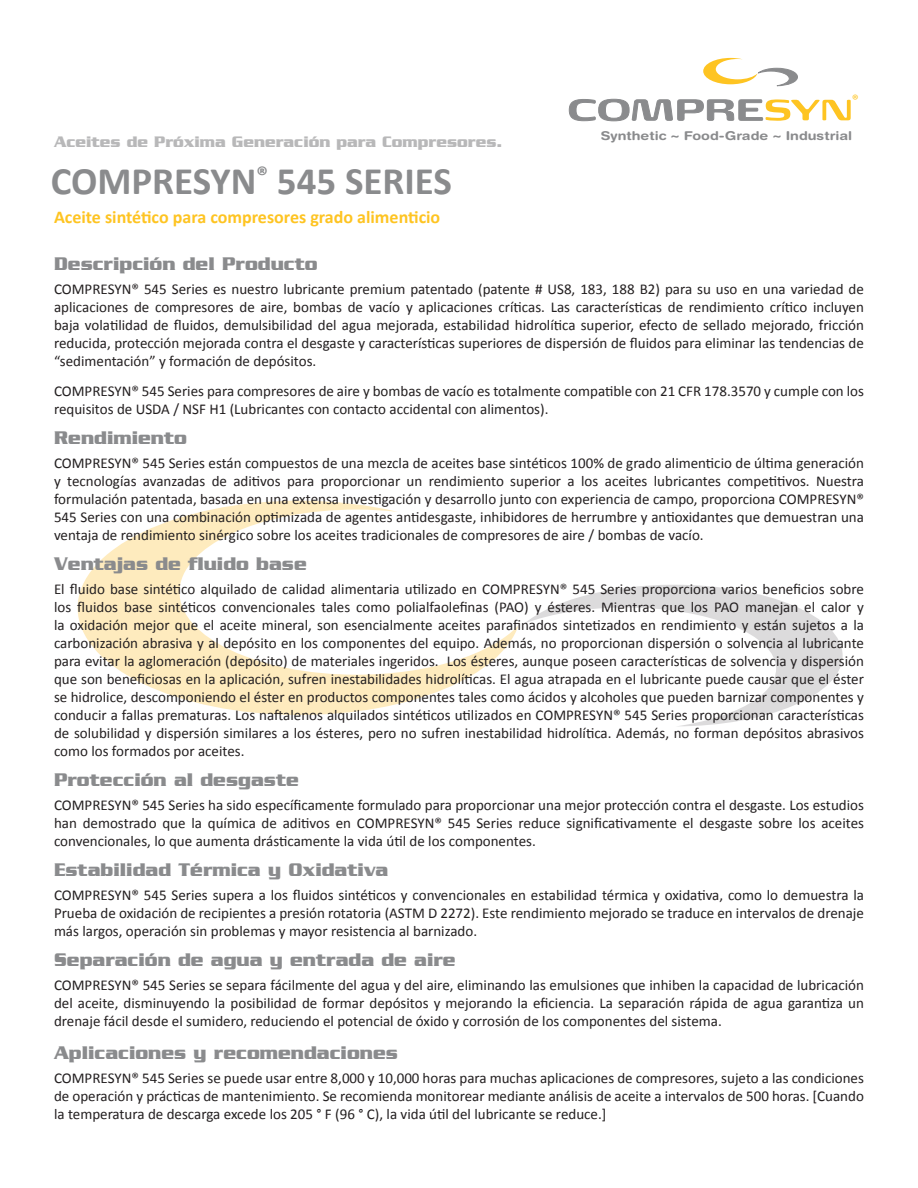
<style>
.page{position:relative;width:918px;height:1188px;background:#fff}
.page>*{position:absolute;margin:0;border:0;box-sizing:border-box;transform-origin:0 0}
.t1{font:700 39px "Calibri";color:#8a8b8d}
.t2{font:900 18px "Julius";color:#8a8b8d}
.t3{font:700 18px "Calibri";color:#fec422}
.t4{font:15.3px "Myriad Pro";color:#fec422}
.t5{font:15px/18px "Calibri";color:#231f20;text-align:justify}
.t6{font:900 15px "Julius";color:#b8b8b9}
.t7{font:700 12.15px "Helvetica Rounded";color:#8a8b8d;scale:1.18 1}
</style>
<div class="page">
<svg style="left:569px;top:99px;width:282px;height:23px"></svg>
<svg style="left:703px;top:58px;width:95px;height:29px"></svg>
<svg style="left:78px;top:501px;width:440px;height:214px"></svg>
<svg style="left:525px;top:585px;width:318px;height:141px"></svg>
<p class="t6" style="left:54px;top:133px;width:450px">Aceites de Próxima Generación para Compresores.</p>
<p class="t1" style="left:51px;top:157px;width:403px">COMPRESYN<sup>®</sup> 545 SERIES</p>
<p class="t3" style="left:54px;top:206px;width:388px">Aceite sintético para compresores grado alimenticio</p>
<p class="t4" style="left:852px;top:90px;width:8px">®</p>
<p class="t7" style="left:601px;top:128px;width:215px">Synthetic ~ Food-Grade ~ Industrial</p>
<p class="t2" style="left:54px;top:253px;width:265px">Descripción del Producto</p>
<p class="t5" style="left:54px;top:279px;width:812px">COMPRESYN® 545 Series es nuestro lubricante premium patentado (patente # US8, 183, 188 B2) para su uso en una variedad de aplicaciones de compresores de aire, bombas de vacío y aplicaciones críticas. Las características de rendimiento crítico incluyen baja volatilidad de fluidos, demulsibilidad del agua mejorada, estabilidad hidrolítica superior, efecto de sellado mejorado, fricción reducida, protección mejorada contra el desgaste y características superiores de dispersión de fluidos para eliminar las tendencias de “sedimentación” y formación de depósitos.</p>
<p class="t5" style="left:54px;top:381px;width:811px">COMPRESYN® 545 Series para compresores de aire y bombas de vacío es totalmente compatible con 21 CFR 178.3570 y cumple con los requisitos de USDA / NSF H1 (Lubricantes con contacto accidental con alimentos).</p>
<p class="t2" style="left:54px;top:427px;width:135px">Rendimiento</p>
<p class="t5" style="left:54px;top:453px;width:812px">COMPRESYN® 545 Series están compuestos de una mezcla de aceites base sintéticos 100% de grado alimenticio de última generación y tecnologías avanzadas de aditivos para proporcionar un rendimiento superior a los aceites lubricantes competitivos. Nuestra formulación patentada, basada en una extensa investigación y desarrollo junto con experiencia de campo, proporciona COMPRESYN® 545 Series con una combinación optimizada de agentes antidesgaste, inhibidores de herrumbre y antioxidantes que demuestran una ventaja de rendimiento sinérgico sobre los aceites tradicionales de compresores de aire / bombas de vacío.</p>
<p class="t2" style="left:54px;top:553px;width:254px">Ventajas de fluido base</p>
<p class="t5" style="left:54px;top:579px;width:812px">El fluido base sintético alquilado de calidad alimentaria utilizado en COMPRESYN® 545 Series proporciona varios beneficios sobre los fluidos base sintéticos convencionales tales como polialfaolefinas (PAO) y ésteres. Mientras que los PAO manejan el calor y la oxidación mejor que el aceite mineral, son esencialmente aceites parafinados sintetizados en rendimiento y están sujetos a la carbonización abrasiva y al depósito en los componentes del equipo. Además, no proporcionan dispersión o solvencia al lubricante para evitar la aglomeración (depósito) de materiales ingeridos. Los ésteres, aunque poseen características de solvencia y dispersión que son beneficiosas en la aplicación, sufren inestabilidades hidrolíticas. El agua atrapada en el lubricante puede causar que el éster se hidrolice, descomponiendo el éster en productos componentes tales como ácidos y alcoholes que pueden barnizar componentes y conducir a fallas prematuras. Los naftalenos alquilados sintéticos utilizados en COMPRESYN® 545 Series proporcionan características de solubilidad y dispersión similares a los ésteres, pero no sufren inestabilidad hidrolítica. Además, no forman depósitos abrasivos como los formados por aceites.</p>
<p class="t2" style="left:54px;top:769px;width:247px">Protección al desgaste</p>
<p class="t5" style="left:54px;top:795px;width:812px">COMPRESYN® 545 Series ha sido específicamente formulado para proporcionar una mejor protección contra el desgaste. Los estudios han demostrado que la química de aditivos en COMPRESYN® 545 Series reduce significativamente el desgaste sobre los aceites convencionales, lo que aumenta drásticamente la vida útil de los componentes.</p>
<p class="t2" style="left:54px;top:859px;width:336px">Estabilidad Térmica y Oxidativa</p>
<p class="t5" style="left:54px;top:885px;width:812px">COMPRESYN® 545 Series supera a los fluidos sintéticos y convencionales en estabilidad térmica y oxidativa, como lo demuestra la Prueba de oxidación de recipientes a presión rotatoria (ASTM D 2272). Este rendimiento mejorado se traduce en intervalos de drenaje más largos, operación sin problemas y mayor resistencia al barnizado.</p>
<p class="t2" style="left:54px;top:949px;width:403px">Separación de agua y entrada de aire</p>
<p class="t5" style="left:54px;top:975px;width:811px">COMPRESYN® 545 Series se separa fácilmente del agua y del aire, eliminando las emulsiones que inhiben la capacidad de lubricación del aceite, disminuyendo la posibilidad de formar depósitos y mejorando la eficiencia. La separación rápida de agua garantiza un drenaje fácil desde el sumidero, reduciendo el potencial de óxido y corrosión de los componentes del sistema.</p>
<p class="t2" style="left:54px;top:1043px;width:346px">Aplicaciones y recomendaciones</p>
<p class="t5" style="left:54px;top:1069px;width:811px">COMPRESYN® 545 Series se puede usar entre 8,000 y 10,000 horas para muchas aplicaciones de compresores, sujeto a las condiciones de operación y prácticas de mantenimiento. Se recomienda monitorear mediante análisis de aceite a intervalos de 500 horas. [Cuando la temperatura de descarga excede los 205 ° F (96 ° C), la vida útil del lubricante se reduce.]</p>
</div>
